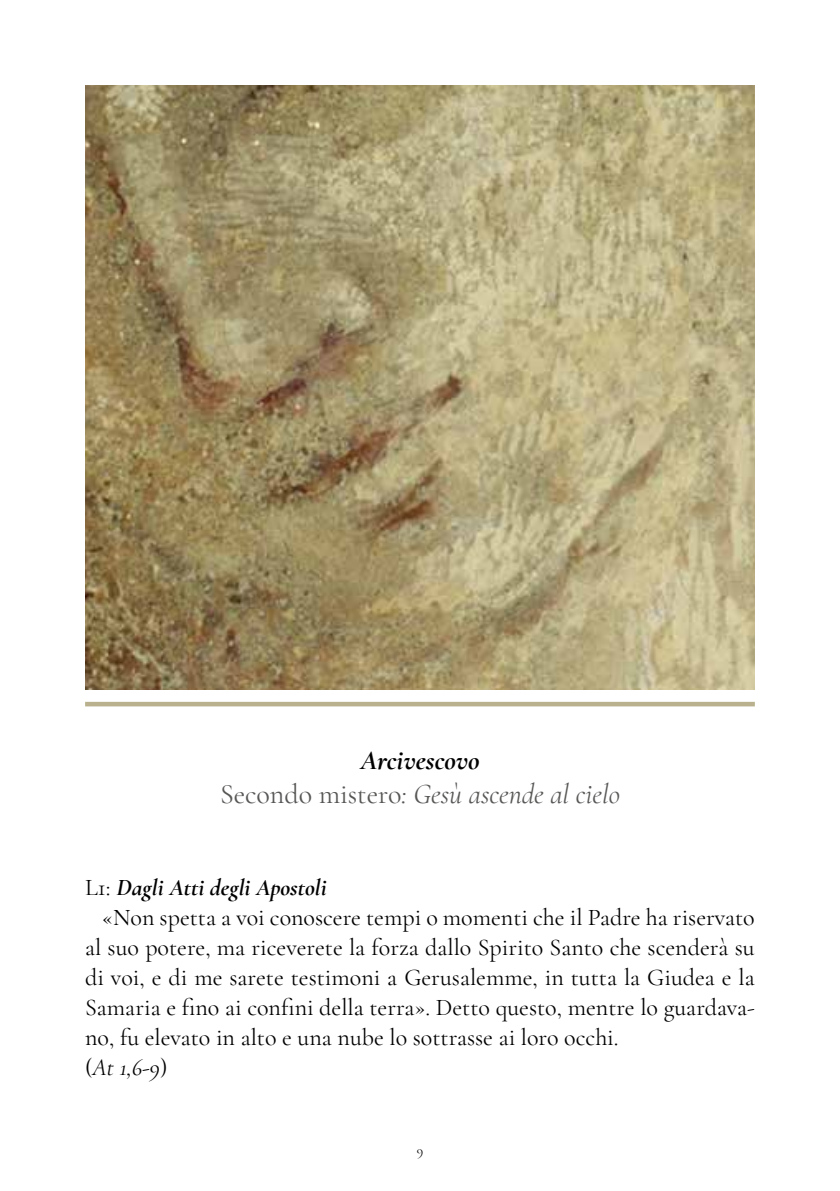
<style>
.page{position:relative;width:840px;height:1191px;background:#fff}
.page>*{position:absolute;margin:0;border:0;box-sizing:border-box;transform-origin:0 0}
.t1{font:italic 28px/34px "Cormorant Garamond";color:#575756;text-align:center}
.t2{font:24px "Cormorant Garamond";color:#000}
.t3{font:italic 700 24px "Cormorant Garamond";color:#000}
.t4{font:italic 24px "Cormorant Garamond";color:#000}
.t5{font:14px "Cormorant Garamond";color:#000}
.s1{font-weight:700;color:#000}
.s2{font-style:normal}
.s3{font-weight:400;font-style:normal}
</style>
<div class="page">
<img style="left:85px;top:85px;width:669px;height:605px">
<hr style="left:87px;top:702px;width:665px;height:4px;background:#b9b18d">
<p class="t1" style="left:220px;top:743px;width:401px"><span class="s1">Arcivescovo<br></span><span class="s2">Secondo mistero</span>: Gesù ascende al cielo</p>
<p class="t3" style="left:85px;top:873px;width:243px"><span class="s3">L1:</span> Dagli Atti degli Apostoli</p>
<p class="t2" style="left:102px;top:903px;width:653px">«Non spetta a voi conoscere tempi o momenti che il Padre ha riservato</p>
<p class="t2" style="left:85px;top:933px;width:670px">al suo potere, ma riceverete la forza dallo Spirito Santo che scenderà su</p>
<p class="t2" style="left:85px;top:963px;width:671px">di voi, e di me sarete testimoni a Gerusalemme, in tutta la Giudea e la</p>
<p class="t2" style="left:85px;top:993px;width:670px">Samaria e fino ai confini della terra». Detto questo, mentre lo guardava-</p>
<p class="t2" style="left:85px;top:1023px;width:534px">no, fu elevato in alto e una nube lo sottrasse ai loro occhi.</p>
<p class="t4" style="left:85px;top:1053px;width:84px"><span class="s2">(</span>At 1,6<span class="s2">-</span>9<span class="s2">)</span></p>
<p class="t5" style="left:416px;top:1142px;width:8px">9</p>
</div>
